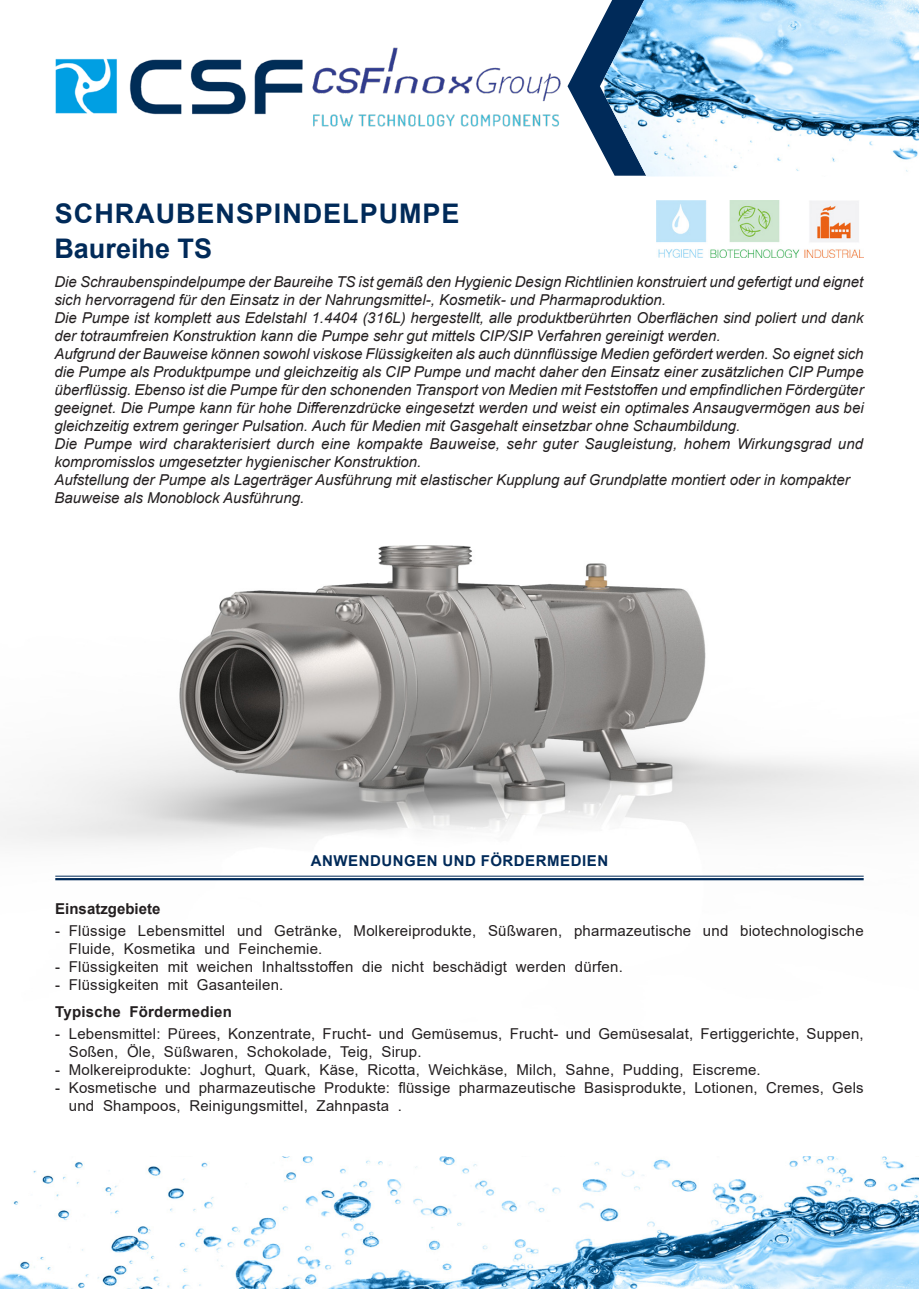
<style>
.page{position:relative;width:919px;height:1289px;background:#fff}
.page>*{position:absolute;margin:0;border:0;box-sizing:border-box;transform-origin:0 0}
.t1{font:700 27px/34.5px "Arial";letter-spacing:.035em;color:#002a59}
.t2{font:italic 15px/18px "Arial";color:#231f20}
.t3{font:15px/18px "Arial";letter-spacing:.015em;color:#231f20}
.t4{font:700 15px "Arial";letter-spacing:.015em;color:#231f20}
.t5{font:700 15px "Arial";letter-spacing:.035em;color:#002a59}
</style>
<div class="page">
<img style="left:312px;top:47px;width:249px;height:80px">
<svg style="left:567px;top:23px;width:33px;height:125px"></svg>
<img style="left:55px;top:58px;width:248px;height:57px">
<img style="left:604px;top:0;width:314px;height:176px">
<img style="left:0;top:1156px;width:918px;height:132px">
<img style="left:656px;top:201px;width:205px;height:56px">
<img style="left:0;top:545px;width:918px;height:336px">
<svg style="left:55px;top:876px;width:808px;height:2px"></svg>
<hr style="left:55px;top:875px;width:808px;height:1px;background:#002a59">
<hr style="left:55px;top:878px;width:808px;height:2px;background:#002a59">
<p class="t1" style="left:54px;top:197px;width:406px">SCHRAUBENSPINDELPUMPE<br>Baureihe TS</p>
<p class="t2" style="left:54px;top:273px;width:810px">Die Schraubenspindelpumpe der Baureihe TS ist gemäß den Hygienic Design Richtlinien konstruiert und gefertigt und eignet sich hervorragend für den Einsatz in der Nahrungsmittel-, Kosmetik- und Pharmaproduktion.</p>
<p class="t2" style="left:54px;top:309px;width:810px">Die Pumpe ist komplett aus Edelstahl 1.4404 (316L) hergestellt, alle produktberührten Oberflächen sind poliert und dank der totraumfreien Konstruktion kann die Pumpe sehr gut mittels CIP/SIP Verfahren gereinigt werden.</p>
<p class="t2" style="left:54px;top:345px;width:810px;text-align:justify">Aufgrund der Bauweise können sowohl viskose Flüssigkeiten als auch dünnflüssige Medien gefördert werden. So eignet sich die Pumpe als Produktpumpe und gleichzeitig als CIP Pumpe und macht daher den Einsatz einer zusätzlichen CIP Pumpe überflüssig. Ebenso ist die Pumpe für den schonenden Transport von Medien mit Feststoffen und empfindlichen Fördergüter geeignet. Die Pumpe kann für hohe Differenzdrücke eingesetzt werden und weist ein optimales Ansaugvermögen aus bei gleichzeitig extrem geringer Pulsation. Auch für Medien mit Gasgehalt einsetzbar ohne Schaumbildung.</p>
<p class="t2" style="left:54px;top:435px;width:810px">Die Pumpe wird charakterisiert durch eine kompakte Bauweise, sehr guter Saugleistung, hohem Wirkungsgrad und kompromisslos umgesetzter hygienischer Konstruktion.</p>
<p class="t2" style="left:54px;top:471px;width:796px">Aufstellung der Pumpe als Lagerträger Ausführung mit elastischer Kupplung auf Grundplatte montiert oder in kompakter<br>Bauweise als Monoblock Ausführung.</p>
<p class="t5" style="left:311px;top:850px;width:299px">ANWENDUNGEN UND FÖRDERMEDIEN</p>
<p class="t4" style="left:55px;top:898px;width:107px">Einsatzgebiete</p>
<p class="t3" style="left:69px;top:921px;width:796px;text-indent:-14px">- Flüssige Lebensmittel und Getränke, Molkereiprodukte, Süßwaren, pharmazeutische und biotechnologische<br>Fluide, Kosmetika und Feinchemie.</p>
<p class="t3" style="left:55px;top:957px;width:569px">- Flüssigkeiten mit weichen Inhaltsstoffen die nicht beschädigt werden dürfen.</p>
<p class="t3" style="left:55px;top:975px;width:229px">- Flüssigkeiten mit Gasanteilen.</p>
<p class="t4" style="left:55px;top:1000px;width:178px">Typische Fördermedien</p>
<p class="t3" style="left:69px;top:1024px;width:796px;text-indent:-14px">- Lebensmittel: Pürees, Konzentrate, Frucht- und Gemüsemus, Frucht- und Gemüsesalat, Fertiggerichte, Suppen,<br>Soßen, Öle, Süßwaren, Schokolade, Teig, Sirup.</p>
<p class="t3" style="left:55px;top:1060px;width:707px">- Molkereiprodukte: Joghurt, Quark, Käse, Ricotta, Weichkäse, Milch, Sahne, Pudding, Eiscreme.</p>
<p class="t3" style="left:69px;top:1078px;width:796px;text-indent:-14px">- Kosmetische und pharmazeutische Produkte: flüssige pharmazeutische Basisprodukte, Lotionen, Cremes, Gels und Shampoos, Reinigungsmittel, Zahnpasta .</p>
</div>
